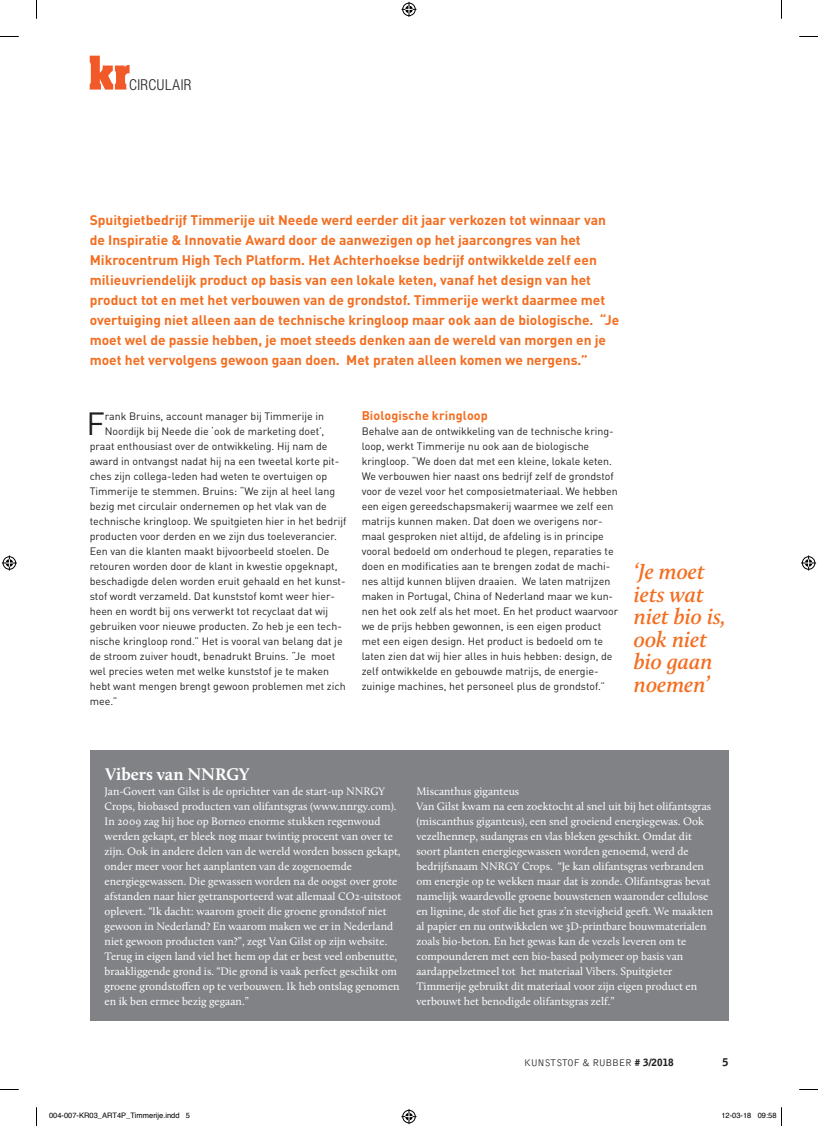
<style>
.page{position:relative;width:818px;height:1126px;background:#fff}
.page>*{position:absolute;margin:0;border:0;box-sizing:border-box;transform-origin:0 0}
.t1{font:31.75px "DIN Pro";color:#231f20}
.t2{font:italic 600 22.5px/22.5px "Calluna";color:#f36e21}
.t3{font:700 17.5px "Calluna";color:#fff}
.t4{font:300 condensed 15px "Helvetica Neue LT Std";letter-spacing:.035em;color:#231f20}
.t5{font:700 13.75px/20px "DIN Pro";color:#f36e21}
.t6{font:700 12.5px "DIN Pro";letter-spacing:.01em;color:#f36e21}
.t7{font:11.25px/15px "Calluna";color:#fff}
.t8{font:10.62px/15px "DIN Pro";color:#231f20}
.t9{font:900 10.62px "Bell Gothic Std";color:#231f20}
.t10{font:300 10px "Bell Gothic Std";letter-spacing:-.04em;color:#231f20}
.t11{font:7.5px "Helvetica";color:#000}
.s1{font-weight:900}
</style>
<div class="page">
<svg style="left:90px;top:56px;width:39px;height:34px"></svg>
<div style="left:90px;top:750px;width:637px;height:270px;background:#808285"></div>
<svg style="left:0;top:36px;width:19px;height:1px"></svg>
<svg style="left:799px;top:36px;width:18px;height:1px"></svg>
<svg style="left:0;top:1089px;width:19px;height:1px"></svg>
<svg style="left:799px;top:1089px;width:18px;height:1px"></svg>
<svg style="left:36px;top:0;width:1px;height:19px"></svg>
<svg style="left:36px;top:1107px;width:1px;height:18px"></svg>
<svg style="left:401px;top:2px;width:15px;height:15px"></svg>
<svg style="left:401px;top:1109px;width:15px;height:14px"></svg>
<svg style="left:2px;top:555px;width:15px;height:15px"></svg>
<svg style="left:801px;top:555px;width:14px;height:15px"></svg>
<h3 class="t4" style="left:129px;top:76px;width:64px">CIRCULAIR</h3>
<p class="t5" style="left:90px;top:208px;width:531px">Spuitgietbedrijf Timmerije uit Neede werd eerder dit jaar verkozen tot winnaar van de Inspiratie &amp; Innovatie Award door de aanwezigen op het jaarcongres van het Mikrocentrum High Tech Platform. Het Achterhoekse bedrijf ontwikkelde zelf een milieuvriendelijk product op basis van een lokale keten, vanaf het design van het product tot en met het verbouwen van de grondstof. Timmerije werkt daarmee met overtuiging niet alleen aan de technische kringloop maar ook aan de biologische. “Je moet wel de passie hebben, je moet steeds denken aan de wereld van morgen en je moet het vervolgens gewoon gaan doen. Met praten alleen komen we nergens.”</p>
<h1 class="t1" style="left:86px;top:398px;width:20px">F</h1>
<p class="t8" style="left:105px;top:407px;width:220px">rank Bruins, account manager bij Timmerije in</p>
<p class="t8" style="left:105px;top:422px;width:221px">Noordijk bij Neede die ‘ook de marketing doet’,</p>
<p class="t8" style="left:90px;top:437px;width:239px">praat enthousiast over de ontwikkeling. Hij nam de</p>
<p class="t8" style="left:90px;top:452px;width:251px">award in ontvangst nadat hij na een tweetal korte pit-</p>
<p class="t8" style="left:90px;top:467px;width:239px">ches zijn collega-leden had weten te overtuigen op</p>
<p class="t8" style="left:90px;top:482px;width:247px">Timmerije te stemmen. Bruins: “We zijn al heel lang</p>
<p class="t8" style="left:90px;top:497px;width:238px">bezig met circulair ondernemen op het vlak van de</p>
<p class="t8" style="left:90px;top:512px;width:258px">technische kringloop. We spuitgieten hier in het bedrijf</p>
<p class="t8" style="left:90px;top:527px;width:249px">producten voor derden en we zijn dus toeleverancier.</p>
<p class="t8" style="left:90px;top:542px;width:241px">Een van die klanten maakt bijvoorbeeld stoelen. De</p>
<p class="t8" style="left:90px;top:557px;width:249px">retouren worden door de klant in kwestie opgeknapt,</p>
<p class="t8" style="left:90px;top:572px;width:257px">beschadigde delen worden eruit gehaald en het kunst-</p>
<p class="t8" style="left:90px;top:587px;width:247px">stof wordt verzameld. Dat kunststof komt weer hier-</p>
<p class="t8" style="left:90px;top:603px;width:240px">heen en wordt bij ons verwerkt tot recyclaat dat wij</p>
<p class="t8" style="left:90px;top:618px;width:253px">gebruiken voor nieuwe producten. Zo heb je een tech-</p>
<p class="t8" style="left:90px;top:633px;width:254px">nische kringloop rond.” Het is vooral van belang dat je</p>
<p class="t8" style="left:90px;top:648px;width:247px">de stroom zuiver houdt, benadrukt Bruins. “Je moet</p>
<p class="t8" style="left:90px;top:663px;width:241px">wel precies weten met welke kunststof je te maken</p>
<p class="t8" style="left:90px;top:678px;width:257px">hebt want mengen brengt gewoon problemen met zich</p>
<p class="t8" style="left:90px;top:693px;width:29px">mee.”</p>
<p class="t6" style="left:361px;top:405px;width:127px">Biologische kringloop</p>
<p class="t8" style="left:361px;top:422px;width:258px">Behalve aan de ontwikkeling van de technische kring&shy;loop, werkt Timmerije nu ook aan de biologische kringloop. “We doen dat met een kleine, lokale keten.<br>We verbouwen hier naast ons bedrijf zelf de grondstof voor de vezel voor het composietmateriaal. We hebben een eigen gereedschapsmakerij waarmee we zelf een matrijs kunnen maken. Dat doen we overigens nor&shy;maal gesproken niet altijd, de afdeling is in principe vooral bedoeld om onderhoud te plegen, reparaties te doen en modificaties aan te brengen zodat de machi&shy;nes altijd kunnen blijven draaien. We laten matrijzen maken in Portugal, China of Nederland maar we kun&shy;nen het ook zelf als het moet. En het product waarvoor we de prijs hebben gewonnen, is een eigen product met een eigen design. Het product is bedoeld om te laten zien dat wij hier alles in huis hebben: design, de zelf ontwikkelde en gebouwde matrijs, de energie&shy;zuinige machines, het personeel plus de grondstof.”</p>
<h2 class="t2" style="left:633px;top:560px;width:93px">‘Je moet iets wat niet bio is, ook niet bio gaan noemen’</h2>
<h3 class="t3" style="left:105px;top:763px;width:145px">Vibers van NNRGY</h3>
<p class="t7" style="left:105px;top:783px;width:298px">Jan-Govert van Gilst is de oprichter van de start-up NNRGY Crops, biobased producten van olifantsgras (www.nnrgy.com).<br>In 2009 zag hij hoe op Borneo enorme stukken regenwoud werden gekapt, er bleek nog maar twintig procent van over te zijn. Ook in andere delen van de wereld worden bossen gekapt, onder meer voor het aanplanten van de zogenoemde energiegewassen. Die gewassen worden na de oogst over grote afstanden naar hier getransporteerd wat allemaal CO2-uitstoot oplevert. “Ik dacht: waarom groeit die groene grondstof niet gewoon in Nederland? En waarom maken we er in Nederland niet gewoon producten van?”, zegt Van Gilst op zijn website.<br>Terug in eigen land viel het hem op dat er best veel onbenutte, braakliggende grond is. “Die grond is vaak perfect geschikt om groene grondstoffen op te verbouwen. Ik heb ontslag genomen en ik ben ermee bezig gegaan.”</p>
<p class="t7" style="left:416px;top:783px;width:298px">Miscanthus giganteus<br>Van Gilst kwam na een zoektocht al snel uit bij het olifantsgras (miscanthus giganteus), een snel groeiend energiegewas. Ook vezelhennep, sudangras en vlas bleken geschikt. Omdat dit soort planten energiegewassen worden genoemd, werd de bedrijfsnaam NNRGY Crops. “Je kan olifantsgras verbranden om energie op te wekken maar dat is zonde. Olifantsgras bevat namelijk waardevolle groene bouwstenen waaronder cellulose en lignine, de stof die het gras z’n stevigheid geeft. We maakten al papier en nu ontwikkelen we 3D-printbare bouwmaterialen zoals bio-beton. En het gewas kan de vezels leveren om te compounderen met een bio-based polymeer op basis van aardappelzetmeel tot het materiaal Vibers. Spuitgieter Timmerije gebruikt dit materiaal voor zijn eigen product en verbouwt het benodigde olifantsgras zelf.”</p>
<p class="t10" style="left:524px;top:1056px;width:151px">KUNSTSTOF &amp; RUBBER <span class="s1"># 3/2018</span></p>
<p class="t9" style="left:722px;top:1055px;width:7px">5</p>
<p class="t11" style="left:49px;top:1109px;width:142px">004-007-KR03_ART4P_Timmerije.indd 5</p>
<p class="t11" style="left:721px;top:1109px;width:57px">12-03-18 09:58</p>
</div>
